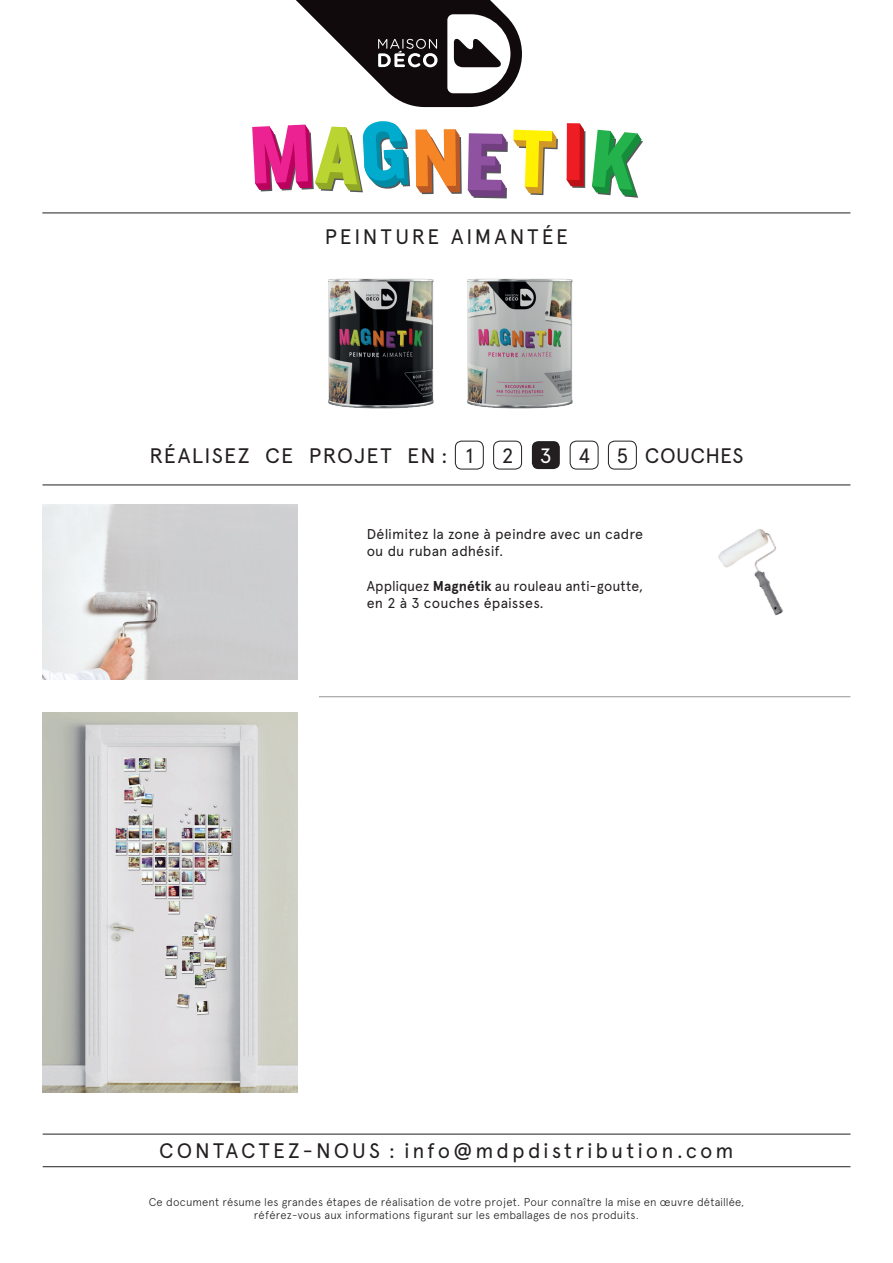
<style>
.page{position:relative;width:893px;height:1263px;background:#fff}
.page>*{position:absolute;margin:0;border:0;box-sizing:border-box;transform-origin:0 0}
.t1{font:21px "Apercu";letter-spacing:.13em;color:#231f20}
.t2{font:21px "Apercu";letter-spacing:.055em;color:#231f20}
.t3{font:21px "Apercu";letter-spacing:.015em;color:#231f20}
.t4{font:20.7px "Apercu";color:#231f20}
.t5{font:20.7px "Apercu";color:#fff}
.t6{font:14.25px/17.2px "Apercu";letter-spacing:.005em;color:#231f20}
.t7{font:300 11.25px/13.5px "Apercu";letter-spacing:.015em;color:#231f20;text-align:center}
.s1{font-size:20.7px}
.s2{font-weight:700}
</style>
<div class="page">
<img style="left:328px;top:278px;width:106px;height:131px">
<img style="left:467px;top:278px;width:106px;height:131px">
<div style="left:572px;top:131px;width:13px;height:57px;background:#793f43"></div>
<svg style="left:567px;top:124px;width:17px;height:62px"></svg>
<svg style="left:252px;top:121px;width:210px;height:73px"></svg>
<svg style="left:468px;top:130px;width:90px;height:68px"></svg>
<div style="left:567px;top:123px;width:13px;height:57px;background:#ee1d23"></div>
<svg style="left:592px;top:130px;width:51px;height:68px"></svg>
<img style="left:42px;top:712px;width:256px;height:381px">
<hr style="left:42px;top:213px;width:808px;height:1px;background:#231f20">
<hr style="left:43px;top:485px;width:807px;height:1px;background:#231f20">
<div style="left:455px;top:441px;width:29px;height:28px;border:1px solid #231f20;border-radius:6px"></div>
<div style="left:493px;top:441px;width:29px;height:28px;border:1px solid #231f20;border-radius:6px"></div>
<div style="left:532px;top:441px;width:28px;height:28px;background:#231f20;border-radius:6px"></div>
<div style="left:570px;top:441px;width:28px;height:28px;border:1px solid #231f20;border-radius:6px"></div>
<div style="left:608px;top:441px;width:29px;height:28px;border:1px solid #231f20;border-radius:6px"></div>
<hr style="left:43px;top:1166px;width:807px;height:1px;background:#231f20">
<hr style="left:43px;top:1134px;width:807px;height:1px;background:#231f20">
<svg style="left:296px;top:0;width:226px;height:107px"></svg>
<img style="left:42px;top:504px;width:256px;height:175px">
<hr style="left:319px;top:696px;width:531px;height:1px;background:#939598">
<img style="left:718px;top:529px;width:65px;height:87px">
<h1 class="t1" style="left:325px;top:224px;width:245px">PEINTURE AIMANTÉE</h1>
<h1 class="t2" style="left:149px;top:443px;width:325px">RÉALISEZ CE PROJET EN : <span class="s1">1</span></h1>
<h2 class="t4" style="left:502px;top:443px;width:13px">2</h2>
<h2 class="t5" style="left:540px;top:443px;width:13px">3</h2>
<h1 class="t3" style="left:578px;top:443px;width:167px"><span class="s1">4 5</span> COUCHES</h1>
<p class="t6" style="left:367px;top:525px;width:278px">Délimitez la zone à peindre avec un cadre ou du ruban adhésif.</p>
<p class="t6" style="left:367px;top:577px;width:278px">Appliquez <span class="s2">Magnétik</span> au rouleau anti-goutte, en 2 à 3 couches épaisses.</p>
<h1 class="t1" style="left:159px;top:1138px;width:576px">CONTACTEZ-NOUS : info@mdpdistribution.com</h1>
<p class="t7" style="left:149px;top:1195px;width:597px">Ce document résume les grandes étapes de réalisation de votre projet. Pour connaître la mise en œuvre détaillée, référez-vous aux informations figurant sur les emballages de nos produits.</p>
</div>
